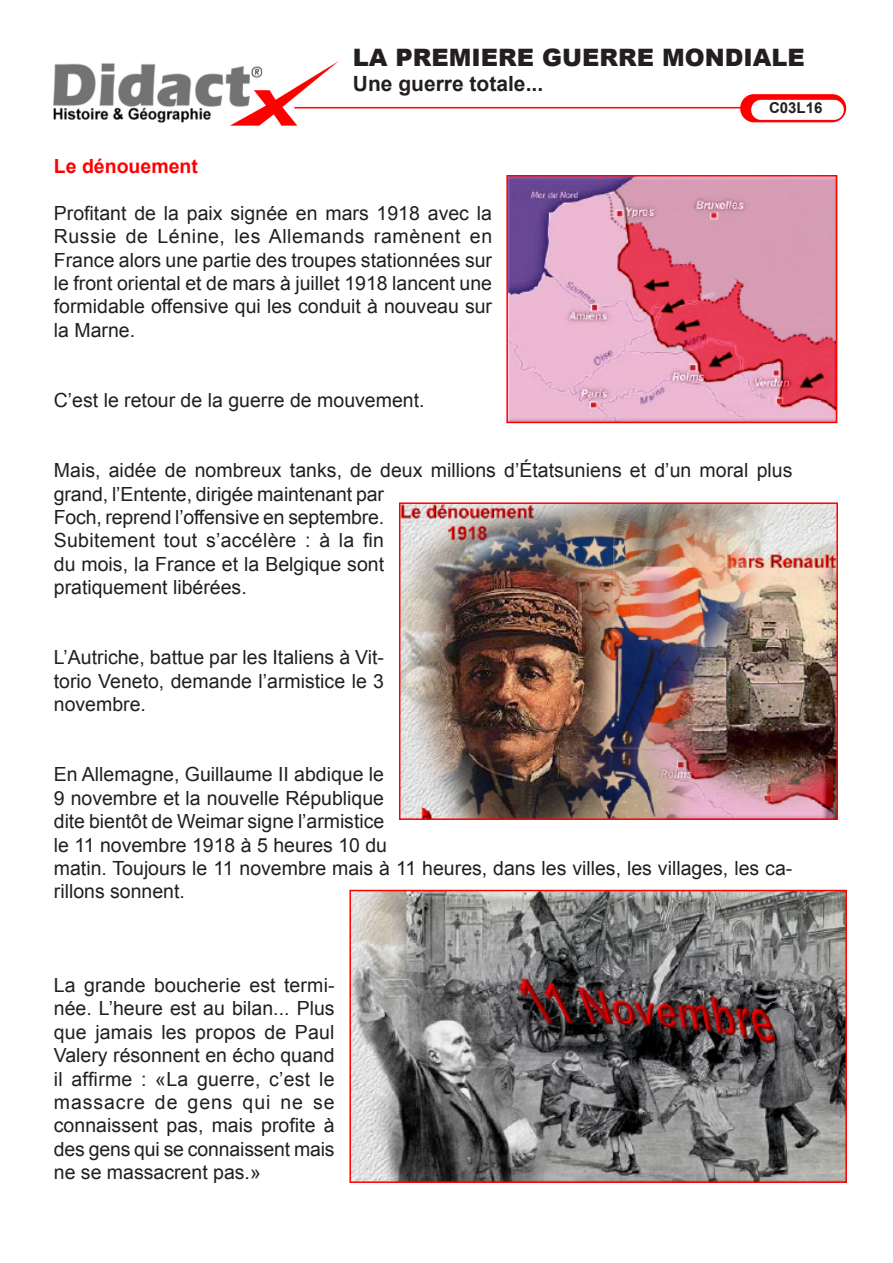
<style>
.page{position:relative;width:893px;height:1263px;background:#fff}
.page>*{position:absolute;margin:0;border:0;box-sizing:border-box;transform-origin:0 0}
.t1{font:900 24px "Arial";color:#231f20}
.t2{font:700 21px "Arial";color:#231f20}
.t3{font:19.5px/23.4px "Arial";color:#231f20;text-align:justify}
.t4{font:700 19.5px "Arial";color:#f00}
.t5{font:700 15px "Arial";color:#231f20}
</style>
<div class="page">
<img style="left:53px;top:61px;width:794px;height:65px">
<img style="left:509px;top:178px;width:325px;height:242px">
<div style="left:506px;top:175px;width:331px;height:248px;border:2px solid #f00"></div>
<img style="left:402px;top:505px;width:433px;height:312px">
<div style="left:399px;top:502px;width:439px;height:318px;border:2px solid #f00"></div>
<img style="left:352px;top:893px;width:492px;height:287px">
<div style="left:349px;top:890px;width:498px;height:293px;border:2px solid #f00"></div>
<p class="t1" style="left:353px;top:40px;width:453px">LA PREMIERE GUERRE MONDIALE</p>
<p class="t2" style="left:353px;top:70px;width:192px">Une guerre totale...</p>
<p class="t4" style="left:54px;top:153px;width:146px">Le dénouement</p>
<p class="t3" style="left:54px;top:201px;width:440px">Profitant de la paix signée en mars 1918 avec la Russie de Lénine, les Allemands ramènent en France alors une partie des troupes stationnées sur le front oriental et de mars à juillet 1918 lancent une formidable offensive qui les conduit à nouveau sur la Marne.</p>
<p class="t3" style="left:54px;top:389px;width:372px">C’est le retour de la guerre de mouvement.</p>
<p class="t5" style="left:769px;top:97px;width:55px">C03L16</p>
<p class="t3" style="left:54px;top:459px;width:740px;text-align:left">Mais, aidée de nombreux tanks, de deux millions d’Étatsuniens et d’un moral plus grand, l’Entente, dirigée maintenant par<br>Foch, reprend l’offensive en septembre.<br>Subitement tout s’accélère : à la fin<br>du mois, la France et la Belgique sont<br>pratiquement libérées.</p>
<p class="t3" style="left:54px;top:646px;width:332px">L’Autriche, battue par les Italiens à Vit&shy;torio Veneto, demande l’armistice le 3 novembre.</p>
<p class="t3" style="left:54px;top:763px;width:740px;text-align:left">En Allemagne, Guillaume II abdique le<br>9 novembre et la nouvelle République<br>dite bientôt de Weimar signe l’armistice<br>le 11 novembre 1918 à 5 heures 10 du<br>matin. Toujours le 11 novembre mais à 11 heures, dans les villes, les villages, les ca&shy;rillons sonnent.</p>
<p class="t3" style="left:54px;top:974px;width:282px">La grande boucherie est termi&shy;née. L’heure est au bilan... Plus que jamais les propos de Paul Valery résonnent en écho quand il affirme : «La guerre, c’est le massacre de gens qui ne se connaissent pas, mais profite à des gens qui se connaissent mais ne se massacrent pas.»</p>
</div>
